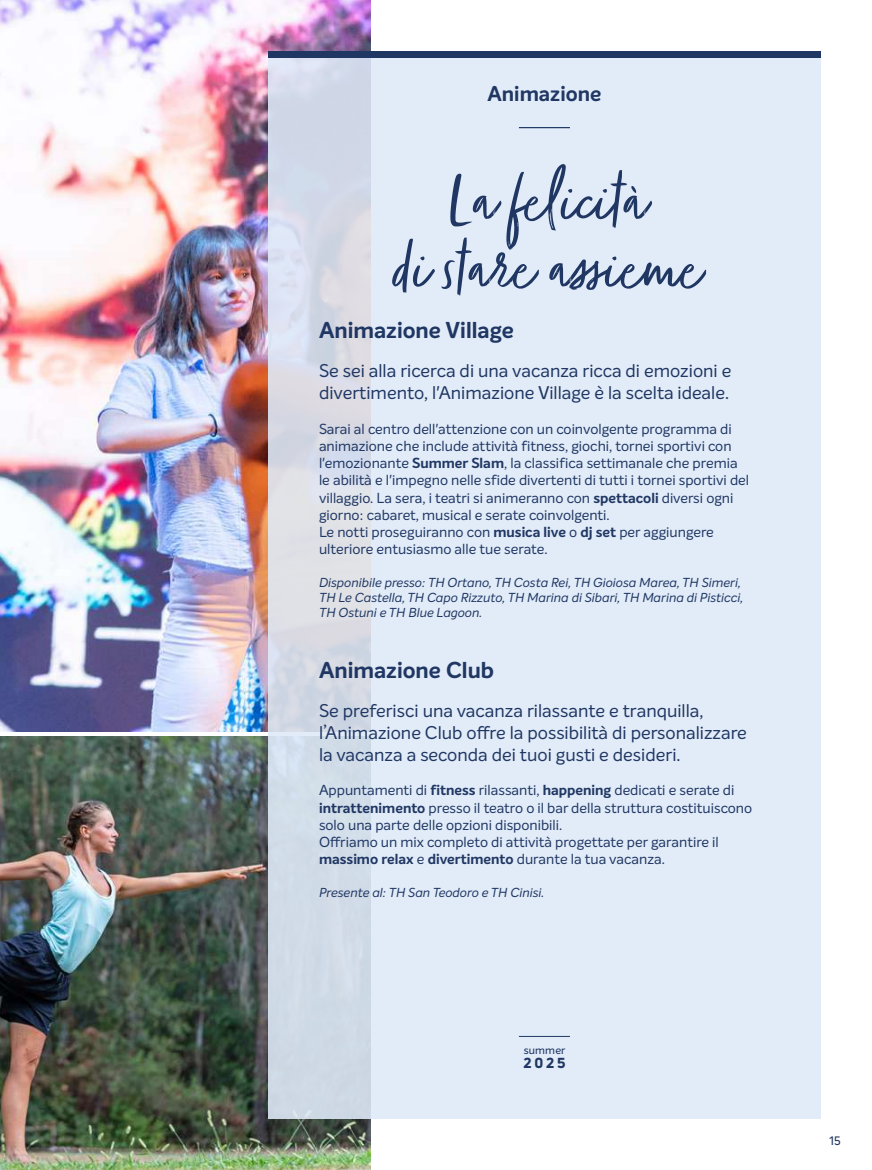
<style>
.page{position:relative;width:872px;height:1170px;background:#fff}
.page>*{position:absolute;margin:0;border:0;box-sizing:border-box;transform-origin:0 0}
.t1{font:300 75px/67.5px "Zooja";color:#203764;text-align:center}
.t2{font:700 22.5px "Intelo";color:#203764}
.t3{font:700 21px "Intelo";color:#203764}
.t4{font:18px/21.8px "Intelo";color:#203764}
.t5{font:14.25px/17.2px "Intelo";color:#203764}
.t6{font:800 14.25px "Uni Neue";color:#203764}
.t7{font:italic 12.75px/15px "Intelo";color:#203764}
.t8{font:500 12px "Intelo";color:#203764}
.t9{font:500 10.8px "Intelo";letter-spacing:.015em;color:#203764}
.s1{font-weight:700}
</style>
<div class="page">
<img style="left:0;top:736px;width:370px;height:433px">
<img style="left:0;top:0;width:370px;height:731px">
<div style="left:268px;top:51px;width:553px;height:1067px;background:#dfeaf8"></div>
<div style="left:268px;top:51px;width:553px;height:6px;background:#203764"></div>
<hr style="left:519px;top:127px;width:51px;height:1px;background:#203764">
<hr style="left:519px;top:1035px;width:51px;height:1px;background:#203764">
<h3 class="t3" style="left:487px;top:80px;width:115px">Animazione</h3>
<h1 class="t1" style="left:390px;top:176px;width:310px">La felicità<br>di stare assieme</h1>
<h2 class="t2" style="left:319px;top:316px;width:196px">Animazione Village</h2>
<p class="t4" style="left:319px;top:360px;width:414px">Se sei alla ricerca di una vacanza ricca di emozioni e divertimento, l'Animazione Village è la scelta ideale.</p>
<p class="t5" style="left:319px;top:420px;width:431px">Sarai al centro dell'attenzione con un coinvolgente programma di animazione che include attività fitness, giochi, tornei sportivi con l'emozionante <span class="s1">Summer Slam</span>, la classifica settimanale che premia le abilità e l'impegno nelle sfide divertenti di tutti i tornei sportivi del villaggio. La sera, i teatri si animeranno con <span class="s1">spettacoli</span> diversi ogni giorno: cabaret, musical e serate coinvolgenti.<br>Le notti proseguiranno con <span class="s1">musica live</span> o <span class="s1">dj set</span> per aggiungere ulteriore entusiasmo alle tue serate.</p>
<p class="t7" style="left:319px;top:574px;width:426px">Disponibile presso: TH Ortano, TH Costa Rei, TH Gioiosa Marea, TH Simeri,<br>TH Le Castella, TH Capo Rizzuto, TH Marina di Sibari, TH Marina di Pisticci,<br>TH Ostuni e TH Blue Lagoon.</p>
<h2 class="t2" style="left:319px;top:656px;width:176px">Animazione Club</h2>
<p class="t4" style="left:319px;top:700px;width:429px">Se preferisci una vacanza rilassante e tranquilla, l’Animazione Club offre la possibilità di personalizzare la vacanza a seconda dei tuoi gusti e desideri.</p>
<p class="t5" style="left:319px;top:781px;width:435px">Appuntamenti di <span class="s1">fitness</span> rilassanti, <span class="s1">happening</span> dedicati e serate di <span class="s1">intrattenimento</span> presso il teatro o il bar della struttura costituiscono solo una parte delle opzioni disponibili.<br>Offriamo un mix completo di attività progettate per garantire il <span class="s1">massimo relax</span> e <span class="s1">divertimento</span> durante la tua vacanza.</p>
<p class="t7" style="left:319px;top:884px;width:227px">Presente al: TH San Teodoro e TH Cinisi.</p>
<p class="t9" style="left:523px;top:1042px;width:43px">summer</p>
<p class="t6" style="left:523px;top:1052px;width:44px">2025</p>
<p class="t8" style="left:829px;top:1132px;width:13px">15</p>
</div>
